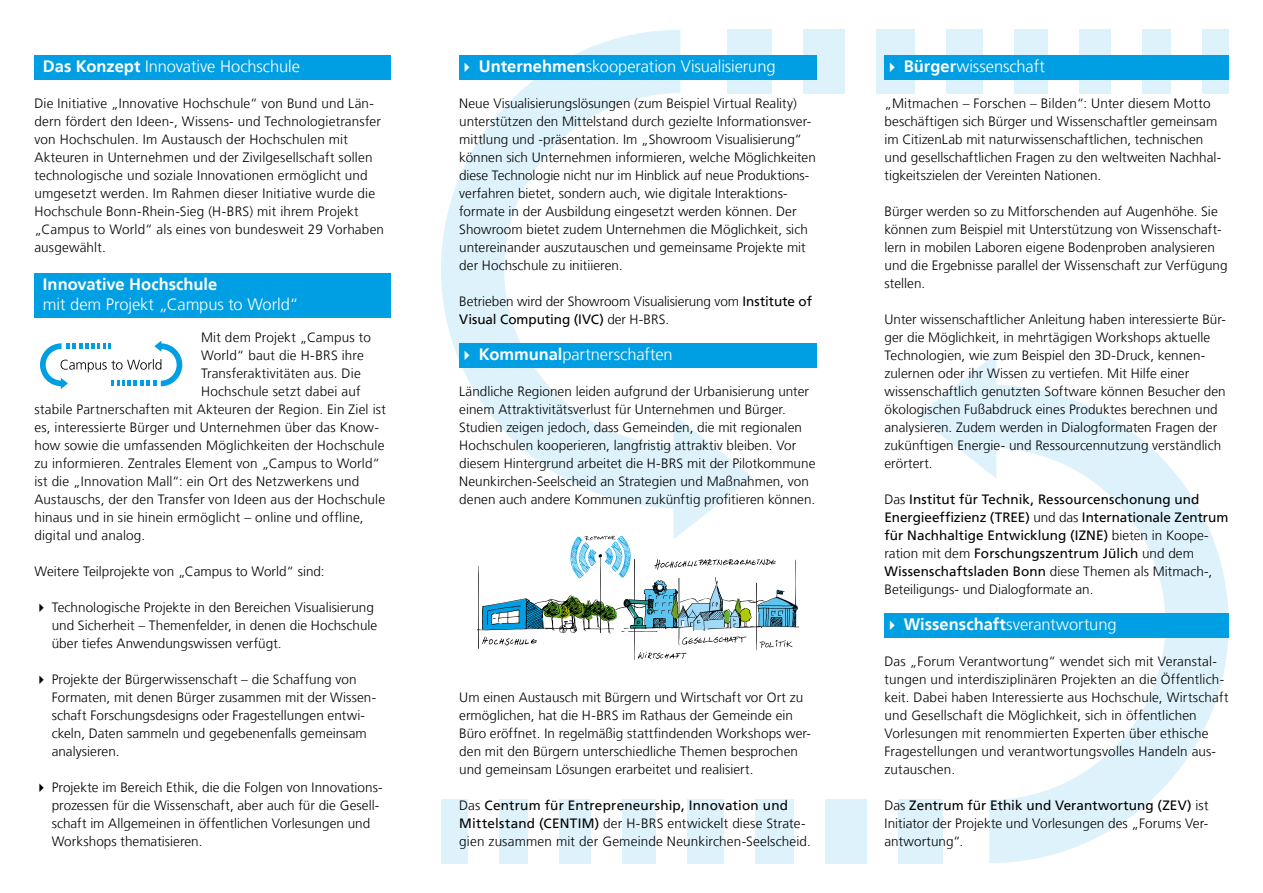
<style>
.page{position:relative;width:1263px;height:893px;background:#fff}
.page>*{position:absolute;margin:0;border:0;box-sizing:border-box;transform-origin:0 0}
.t1{font:300 16.5px "Frutiger";letter-spacing:-.005em;color:#fff}
.t2{font:700 16.5px "Frutiger";color:#fff}
.t3{font:300 13.5px/18px "Frutiger";letter-spacing:.005em;color:#000}
.t4{font:13.5px/18px "Frutiger";letter-spacing:.005em;color:#000}
.s1{font-weight:700}
.s2{font-weight:400}
.s3{font-weight:300}
</style>
<div class="page">
<svg style="left:477px;top:540px;width:322px;height:120px"></svg>
<div style="left:1202px;top:30px;width:27px;height:64px;background:#def2fb"></div>
<div style="left:1142px;top:30px;width:29px;height:64px;background:#def2fb"></div>
<div style="left:1079px;top:30px;width:32px;height:64px;background:#def2fb"></div>
<div style="left:1014px;top:30px;width:34px;height:64px;background:#def2fb"></div>
<div style="left:946px;top:30px;width:36px;height:64px;background:#def2fb"></div>
<div style="left:876px;top:30px;width:39px;height:64px;background:#def2fb"></div>
<div style="left:803px;top:30px;width:41px;height:64px;background:#def2fb"></div>
<div style="left:727px;top:30px;width:44px;height:64px;background:#def2fb"></div>
<svg style="left:441px;top:30px;width:311px;height:510px"></svg>
<div style="left:441px;top:799px;width:26px;height:64px;background:#def2fb"></div>
<div style="left:499px;top:799px;width:28px;height:64px;background:#def2fb"></div>
<div style="left:559px;top:799px;width:31px;height:64px;background:#def2fb"></div>
<div style="left:622px;top:799px;width:34px;height:64px;background:#def2fb"></div>
<div style="left:687px;top:799px;width:36px;height:64px;background:#def2fb"></div>
<div style="left:755px;top:799px;width:39px;height:64px;background:#def2fb"></div>
<div style="left:825px;top:799px;width:42px;height:64px;background:#def2fb"></div>
<div style="left:898px;top:799px;width:44px;height:64px;background:#def2fb"></div>
<svg style="left:917px;top:354px;width:312px;height:509px"></svg>
<div style="left:34px;top:55px;width:357px;height:25px;background:#009fe3"></div>
<div style="left:34px;top:273px;width:357px;height:44px;background:#009fe3"></div>
<div style="left:459px;top:55px;width:357px;height:25px;background:#009fe3"></div>
<div style="left:459px;top:343px;width:357px;height:25px;background:#009fe3"></div>
<div style="left:884px;top:55px;width:345px;height:25px;background:#009fe3"></div>
<div style="left:884px;top:613px;width:345px;height:25px;background:#009fe3"></div>
<svg style="left:40px;top:341px;width:142px;height:48px"></svg>
<p class="t1" style="left:43px;top:57px;width:258px"><span class="s1">Das Konzept</span> Innovative Hochschule</p>
<p class="t3" style="left:34px;top:95px;width:351px">Die Initiative „Innovative Hochschule“ von Bund und Län&shy;dern fördert den Ideen-, Wissens- und Technologietransfer von Hochschulen. Im Austausch der Hochschulen mit Akteuren in Unternehmen und der Zivilgesellschaft sollen technologische und soziale Innovationen ermöglicht und umgesetzt werden. Im Rahmen dieser Initiative wurde die Hochschule Bonn-Rhein-Sieg (H-BRS) mit ihrem Projekt „Campus to World“ als eines von bundesweit 29 Vorhaben ausgewählt.</p>
<p class="t2" style="left:43px;top:274px;width:176px">Innovative Hochschule</p>
<p class="t1" style="left:43px;top:295px;width:257px">mit dem Projekt „Campus to World“</p>
<p class="t3" style="left:201px;top:329px;width:171px">Mit dem Projekt „Campus to</p>
<p class="t3" style="left:201px;top:347px;width:164px">World“ baut die H-BRS ihre</p>
<p class="t3" style="left:201px;top:365px;width:161px">Transferaktivitäten aus. Die</p>
<p class="t3" style="left:201px;top:383px;width:161px">Hochschule setzt dabei auf</p>
<p class="t3" style="left:34px;top:401px;width:353px">stabile Partnerschaften mit Akteuren der Region. Ein Ziel ist</p>
<p class="t3" style="left:34px;top:419px;width:346px">es, interessierte Bürger und Unternehmen über das Know-</p>
<p class="t3" style="left:34px;top:437px;width:352px">how sowie die umfassenden Möglichkeiten der Hochschule</p>
<p class="t3" style="left:34px;top:455px;width:347px">zu informieren. Zentrales Element von „Campus to World“</p>
<p class="t3" style="left:34px;top:473px;width:326px">ist die „Innovation Mall“: ein Ort des Netzwerkens und</p>
<p class="t3" style="left:34px;top:490px;width:352px">Austauschs, der den Transfer von Ideen aus der Hochschule</p>
<p class="t3" style="left:34px;top:508px;width:331px">hinaus und in sie hinein ermöglicht – online und offline,</p>
<p class="t3" style="left:34px;top:526px;width:112px">digital und analog.</p>
<p class="t3" style="left:34px;top:562px;width:292px">Weitere Teilprojekte von „Campus to World“ sind:</p>
<p class="t3" style="left:52px;top:598px;width:327px;text-indent:-17px">✔ Technologische Projekte in den Bereichen Visualisierung und Sicherheit – Themenfelder, in denen die Hochschule über tiefes Anwendungswissen verfügt.</p>
<p class="t3" style="left:52px;top:670px;width:326px;text-indent:-17px">✔ Projekte der Bürgerwissenschaft – die Schaffung von Formaten, mit denen Bürger zusammen mit der Wissen&shy;schaft Forschungsdesigns oder Fragestellungen entwi&shy;ckeln, Daten sammeln und gegebenenfalls gemeinsam analysieren.</p>
<p class="t3" style="left:52px;top:778px;width:332px;text-indent:-17px">✔ Projekte im Bereich Ethik, die die Folgen von Innovations&shy;prozessen für die Wissenschaft, aber auch für die Gesell&shy;schaft im Allgemeinen in öffentlichen Vorlesungen und Workshops thematisieren.</p>
<p class="t1" style="left:459px;top:57px;width:318px">✔ <span class="s1">Unternehmen</span>skooperation Visualisierung</p>
<p class="t3" style="left:459px;top:95px;width:358px">Neue Visualisierungslösungen (zum Beispiel Virtual Reality) unterstützen den Mittelstand durch gezielte Informationsver&shy;mittlung und -präsentation. Im „Showroom Visualisierung“ können sich Unternehmen informieren, welche Möglichkeiten diese Technologie nicht nur im Hinblick auf neue Produktions&shy;verfahren bietet, sondern auch, wie digitale Interaktions&shy;formate in der Ausbildung eingesetzt werden können. Der Showroom bietet zudem Unternehmen die Möglichkeit, sich untereinander auszutauschen und gemeinsame Projekte mit der Hochschule zu initiieren.</p>
<p class="t3" style="left:459px;top:293px;width:354px">Betrieben wird der Showroom Visualisierung vom <span class="s2">Institute of<br>Visual Computing (IVC)</span> der H-BRS.</p>
<p class="t1" style="left:459px;top:345px;width:215px">✔ <span class="s1">Kommunal</span>partnerschaften</p>
<p class="t3" style="left:459px;top:383px;width:358px">Ländliche Regionen leiden aufgrund der Urbanisierung unter einem Attraktivitätsverlust für Unternehmen und Bürger.<br>Studien zeigen jedoch, dass Gemeinden, die mit regionalen Hochschulen kooperieren, langfristig attraktiv bleiben. Vor diesem Hintergrund arbeitet die H-BRS mit der Pilotkommune Neunkirchen-Seelscheid an Strategien und Maßnahmen, von denen auch andere Kommunen zukünftig profitieren können.</p>
<p class="t3" style="left:459px;top:689px;width:353px">Um einen Austausch mit Bürgern und Wirtschaft vor Ort zu ermöglichen, hat die H-BRS im Rathaus der Gemeinde ein Büro eröffnet. In regelmäßig stattfindenden Workshops wer&shy;den mit den Bürgern unterschiedliche Themen besprochen und gemeinsam Lösungen erarbeitet und realisiert.</p>
<p class="t3" style="left:459px;top:797px;width:353px">Das <span class="s2">Centrum für Entrepreneurship, Innovation und<br>Mittelstand (CENTIM)</span> der H-BRS entwickelt diese Strate&shy;gien zusammen mit der Gemeinde Neunkirchen-Seelscheid.</p>
<p class="t1" style="left:884px;top:57px;width:162px">✔ <span class="s1">Bürger</span>wissenschaft</p>
<p class="t3" style="left:884px;top:95px;width:338px">„Mitmachen – Forschen – Bilden“: Unter diesem Motto beschäftigen sich Bürger und Wissenschaftler gemeinsam im CitizenLab mit naturwissenschaftlichen, technischen und gesellschaftlichen Fragen zu den weltweiten Nachhal&shy;tigkeitszielen der Vereinten Nationen.</p>
<p class="t3" style="left:884px;top:203px;width:344px">Bürger werden so zu Mitforschenden auf Augenhöhe. Sie können zum Beispiel mit Unterstützung von Wissenschaft&shy;lern in mobilen Laboren eigene Bodenproben analysieren und die Ergebnisse parallel der Wissenschaft zur Verfügung stellen.</p>
<p class="t3" style="left:884px;top:311px;width:343px">Unter wissenschaftlicher Anleitung haben interessierte Bür&shy;ger die Möglichkeit, in mehrtägigen Workshops aktuelle Technologien, wie zum Beispiel den 3D-Druck, kennen&shy;zulernen oder ihr Wissen zu vertiefen. Mit Hilfe einer wissenschaftlich genutzten Software können Besucher den ökologischen Fußabdruck eines Produktes berechnen und analysieren. Zudem werden in Dialogformaten Fragen der zukünftigen Energie- und Ressourcennutzung verständlich erörtert.</p>
<p class="t4" style="left:884px;top:490px;width:345px"><span class="s3">Das</span> Institut für Technik, Ressourcenschonung und Energieeffizienz (TREE) <span class="s3">und das</span> Internationale Zentrum für Nachhaltige Entwicklung (IZNE) <span class="s3">bieten in Koope&shy;ration mit dem</span> Forschungszentrum Jülich <span class="s3">und dem </span>Wissenschaftsladen Bonn <span class="s3">diese Themen als Mitmach-, Beteiligungs- und Dialogformate an.</span></p>
<p class="t1" style="left:884px;top:615px;width:234px">✔ <span class="s1">Wissenschaft</span>sverantwortung</p>
<p class="t3" style="left:884px;top:653px;width:345px">Das „Forum Verantwortung“ wendet sich mit Veranstal&shy;tungen und interdisziplinären Projekten an die Öffentlich&shy;keit. Dabei haben Interessierte aus Hochschule, Wirtschaft und Gesellschaft die Möglichkeit, sich in öffentlichen Vorlesungen mit renommierten Experten über ethische Fragestellungen und verantwortungsvolles Handeln aus&shy;zutauschen.</p>
<p class="t3" style="left:884px;top:797px;width:325px;text-align:justify">Das <span class="s2">Zentrum für Ethik und Verantwortung (ZEV)</span> ist Initiator der Projekte und Vorlesungen des „Forums Ver&shy;antwortung“.</p>
</div>
